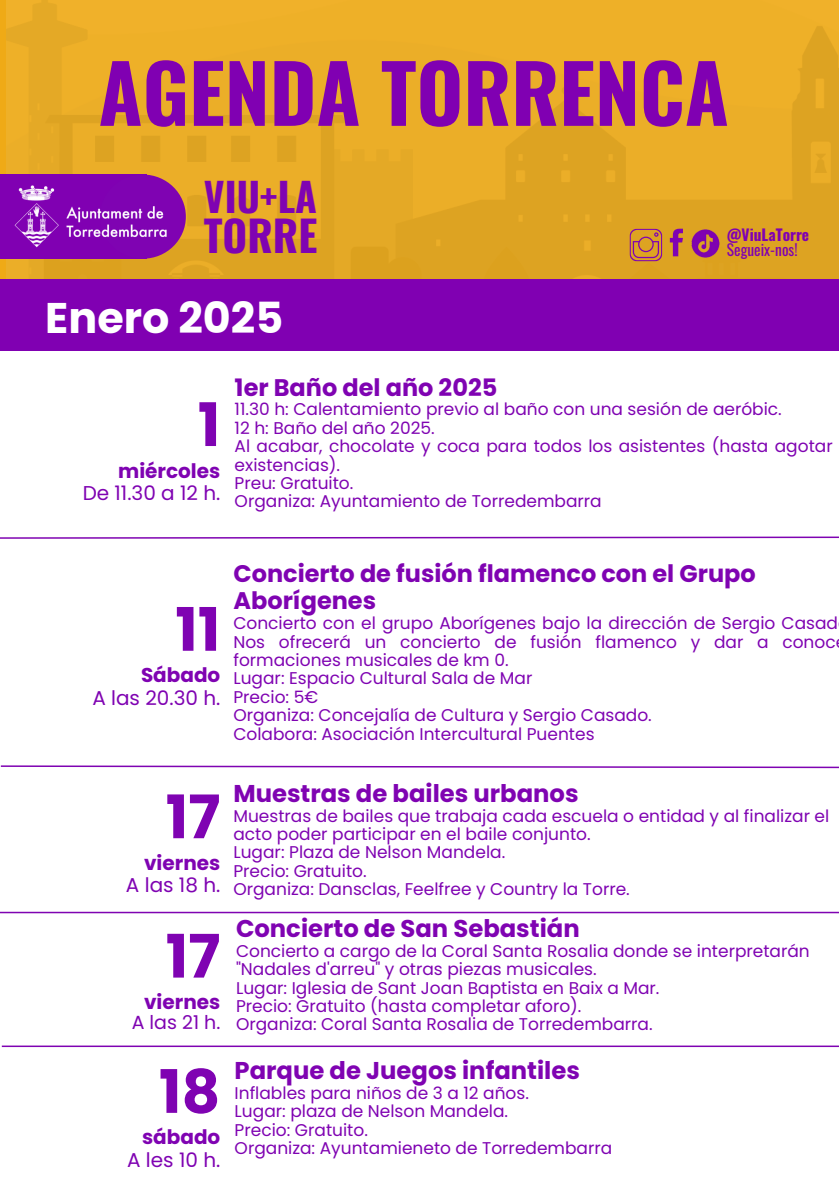
<style>
.page{position:relative;width:839px;height:1191px;background:#fff}
.page>*{position:absolute;margin:0;border:0;box-sizing:border-box;transform-origin:0 0}
.t1{font:700 79.8px "Oswald";color:#8000b2}
.t2{font:700 60px "Poppins";color:#7f03b2}
.t3{font:700 42.8px "Poppins";color:#fff}
.t4{font:700 42.4px "Oswald";color:#7f03b2}
.t5{font:700 39.6px "Oswald";color:#7f03b2}
.t6{font:700 24.2px "Poppins";color:#7f03b2}
.t7{font:700 24px/27px "Poppins";color:#7f03b2}
.t8{font:20px/22.4px "Poppins";color:#7f03b2;text-align:right}
.t9{font:700 20px "Poppins";color:#7f03b2}
.t10{font:19px "Poppins";color:#7f03b2}
.t11{font:17px/18.4px "Poppins";color:#7f03b2}
.t12{font:15.4px "Oswald";color:#8000b2}
.t13{font:700 15.4px "Oswald";color:#8000b2}
.s1{font-weight:700}
</style>
<div class="page">
<img style="left:7px;top:0;width:831px;height:280px">
<div style="left:0;top:280px;width:838px;height:71px;background:#8000b2"></div>
<hr style="left:2px;top:1046px;width:836px;height:1px;background:#7f03b2">
<svg style="left:0;top:536px;width:838px;height:3px"></svg>
<svg style="left:0;top:765px;width:838px;height:4px"></svg>
<div style="left:0;top:175px;width:147px;height:84px;background:#8000b2"></div>
<div style="left:100px;top:175px;width:86px;height:84px;background:#7f03b2;border-radius:50%"></div>
<img style="left:3px;top:173px;width:175px;height:80px">
<svg style="left:669px;top:229px;width:14px;height:27px"></svg>
<img style="left:689px;top:229px;width:32px;height:30px">
<hr style="left:0;top:912px;width:838px;height:1px;background:#7f03b2">
<svg style="left:629px;top:229px;width:33px;height:32px"></svg>
<p class="t1" style="left:98px;top:31px;width:631px">AGENDA TORRENCA</p>
<h1 class="t5" style="left:204px;top:165px;width:115px">VIU+LA</h1>
<h1 class="t4" style="left:204px;top:203px;width:115px">TORRE</h1>
<h2 class="t13" style="left:726px;top:223px;width:84px">@ViuLaTorre</h2>
<p class="t12" style="left:726px;top:237px;width:72px">Segueix-nos!</p>
<p class="t3" style="left:45px;top:288px;width:239px">Enero 2025</p>
<p class="t2" style="left:198px;top:383px;width:24px">1</p>
<p class="t8" style="left:83px;top:459px;width:139px"><span class="s1">miércoles<br></span>De 11.30 a 12 h.</p>
<p class="t7" style="left:235px;top:374px;width:264px">1er Baño del año 2025</p>
<p class="t11" style="left:235px;top:400px;width:548px">11.30 h: Calentamiento previo al baño con una sesión de aeróbic.</p>
<h4 class="t11" style="left:235px;top:419px;width:202px">12 h: Baño del año 2025.</h4>
<p class="t11" style="left:235px;top:437px;width:599px">Al acabar, chocolate y coca para todos los asistentes (hasta agotar existencias).</p>
<p class="t11" style="left:235px;top:474px;width:120px">Preu: Gratuito.</p>
<p class="t11" style="left:235px;top:492px;width:368px">Organiza: Ayuntamiento de Torredembarra</p>
<p class="t2" style="left:175px;top:588px;width:47px">11</p>
<p class="t8" style="left:92px;top:664px;width:129px"><span class="s1">Sábado<br></span>A las 20.30 h.</p>
<h3 class="t7" style="left:233px;top:561px;width:524px">Concierto de fusión flamenco con el Grupo<br>Aborígenes</h3>
<p class="t11" style="left:233px;top:614px;width:606px">Concierto con el grupo Aborígenes bajo la dirección de Sergio Casad Nos ofrecerá un concierto de fusión flamenco y dar a conoc formaciones musicales de km 0.<br>Lugar: Espacio Cultural Sala de Mar<br>Precio: 5€<br>Organiza: Concejalía de Cultura y Sergio Casado.<br>Colabora: Asociación Intercultural Puentes</p>
<p class="t2" style="left:166px;top:775px;width:56px">17</p>
<p class="t8" style="left:126px;top:852px;width:96px"><span class="s1">viernes<br></span>A las 18 h.</p>
<p class="t2" style="left:166px;top:915px;width:56px">17</p>
<p class="t9" style="left:144px;top:988px;width:78px">viernes</p>
<p class="t10" style="left:132px;top:1009px;width:90px">A las 21 h.</p>
<p class="t2" style="left:159px;top:1050px;width:63px">18</p>
<p class="t8" style="left:127px;top:1126px;width:95px"><span class="s1">sábado<br></span>A les 10 h.</p>
<p class="t6" style="left:233px;top:776px;width:346px">Muestras de bailes urbanos</p>
<p class="t11" style="left:233px;top:806px;width:597px">Muestras de bailes que trabaja cada escuela o entidad y al finalizar el acto poder participar en el baile conjunto.</p>
<p class="t11" style="left:233px;top:843px;width:273px">Lugar: Plaza de Nelson Mandela.</p>
<h3 class="t11" style="left:233px;top:862px;width:135px">Precio: Gratuito.</h3>
<h4 class="t11" style="left:233px;top:880px;width:398px">Organiza: Dansclas, Feelfree y Country la Torre.</h4>
<h4 class="t6" style="left:236px;top:911px;width:345px">Concierto de San Sebastián</h4>
<p class="t11" style="left:236px;top:942px;width:575px">Concierto a cargo de la Coral Santa Rosalia donde se interpretarán "Nadales d'arreu" y otras piezas musicales.</p>
<h4 class="t11" style="left:236px;top:978px;width:425px">Lugar: Iglesia de Sant Joan Baptista en Baix a Mar.</h4>
<p class="t11" style="left:236px;top:997px;width:347px">Precio: Gratuito (hasta completar aforo).</p>
<p class="t11" style="left:236px;top:1015px;width:418px">Organiza: Coral Santa Rosalia de Torredembarra.</p>
<p class="t6" style="left:235px;top:1054px;width:347px">Parque de Juegos infantiles</p>
<p class="t11" style="left:235px;top:1084px;width:296px">Inflables para niños de 3 a 12 años.</p>
<p class="t11" style="left:235px;top:1102px;width:275px">Lugar: plaza de Nelson Mandela.</p>
<p class="t11" style="left:235px;top:1121px;width:135px">Precio: Gratuito.</p>
<p class="t11" style="left:235px;top:1139px;width:379px">Organiza: Ayuntamieneto de Torredembarra</p>
</div>
